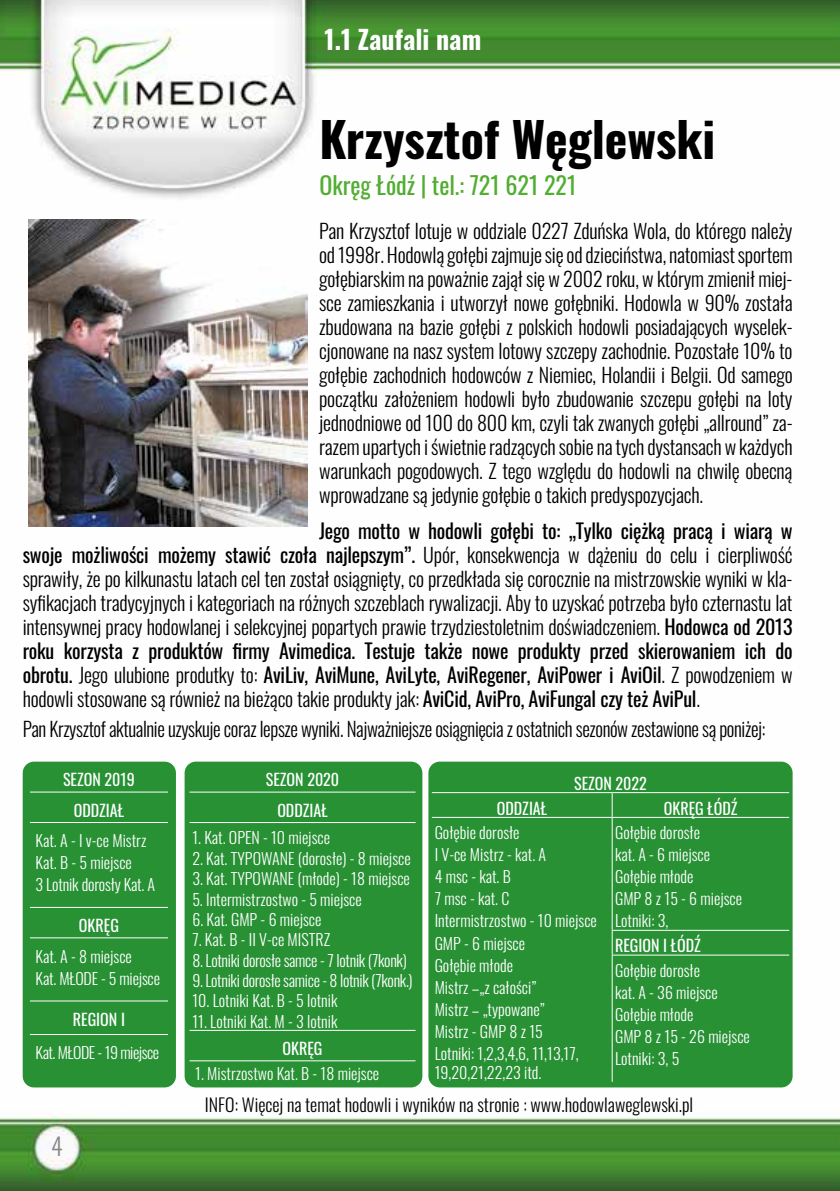
<style>
.page{position:relative;width:840px;height:1191px;background:#fff}
.page>*{position:absolute;margin:0;border:0;box-sizing:border-box;transform-origin:0 0}
.t1{font:700 48px "Oswald";color:#000}
.t2{font:700 26px "Oswald";color:#fff}
.t3{font:24px "Oswald";color:#52ae32}
.t4{font:300 24px "Oswald";color:#878787}
.t5{font:300 20px/24px "Oswald";letter-spacing:-.02em;color:#000;text-align:justify}
.t6{font:300 20px "Oswald";letter-spacing:-.02em;color:#000;scale:.95 1}
.t7{font:300 18px "Oswald";color:#000}
.t8{font:300 16px/22px "Oswald";color:#fff}
.t9{font:16px/30.4px "Oswald";color:#fff;text-align:center}
.t10{font:300 16px "Oswald";letter-spacing:-.02em;color:#fff}
.t11{font:300 16px "Oswald";letter-spacing:-.03em;color:#fff}
.s1{font-weight:400}
</style>
<div class="page">
<img style="left:0;top:0;width:839px;height:1191px">
<img style="left:28px;top:220px;width:279px;height:307px">
<div style="left:23px;top:761px;width:153px;height:326px;background:#279134;border-radius:11px"></div>
<hr style="left:30px;top:791px;width:138px;height:1px;background:#fff">
<hr style="left:30px;top:822px;width:138px;height:1px;background:#fff">
<hr style="left:30px;top:907px;width:138px;height:1px;background:#fff">
<hr style="left:30px;top:937px;width:138px;height:1px;background:#fff">
<hr style="left:30px;top:1000px;width:138px;height:1px;background:#fff">
<hr style="left:30px;top:1034px;width:138px;height:1px;background:#fff">
<div style="left:184px;top:761px;width:238px;height:326px;background:#279134;border-radius:11px"></div>
<hr style="left:189px;top:791px;width:226px;height:1px;background:#fff">
<hr style="left:189px;top:822px;width:226px;height:1px;background:#fff">
<hr style="left:189px;top:1030px;width:226px;height:1px;background:#fff">
<hr style="left:189px;top:1060px;width:226px;height:1px;background:#fff">
<div style="left:428px;top:761px;width:364px;height:326px;background:#279134;border-radius:11px"></div>
<hr style="left:431px;top:792px;width:181px;height:1px;background:#fff">
<hr style="left:612px;top:792px;width:176px;height:1px;background:#fff">
<svg style="left:611px;top:793px;width:1px;height:24px"></svg>
<hr style="left:431px;top:817px;width:181px;height:1px;background:#fff">
<hr style="left:611px;top:818px;width:1px;height:111px;background:#fff">
<svg style="left:611px;top:930px;width:1px;height:24px"></svg>
<hr style="left:611px;top:955px;width:1px;height:126px;background:#fff">
<hr style="left:612px;top:817px;width:176px;height:1px;background:#fff">
<hr style="left:611px;top:929px;width:177px;height:1px;background:#fff">
<hr style="left:611px;top:954px;width:177px;height:1px;background:#fff">
<h2 class="t2" style="left:324px;top:17px;width:158px">1.1 Zaufali nam</h2>
<h1 class="t1" style="left:319px;top:97px;width:397px">Krzysztof Węglewski</h1>
<p class="t3" style="left:319px;top:164px;width:258px">Okręg Łódź | tel.: 721 621 221</p>
<p class="t5" style="left:319px;top:217px;width:475px">Pan Krzysztof lotuje w oddziale 0227 Zduńska Wola, do którego należy od 1998r. Hodowlą gołębi zajmuje się od dzieciństwa, natomiast sportem gołębiarskim na poważnie zajął się w 2002 roku, w którym zmienił miej&shy;sce zamieszkania i utworzył nowe gołębniki. Hodowla w 90% została zbudowana na bazie gołębi z polskich hodowli posiadających wyselek&shy;cjonowane na nasz system lotowy szczepy zachodnie. Pozostałe 10% to gołębie zachodnich hodowców z Niemiec, Holandii i Belgii. Od samego początku założeniem hodowli było zbudowanie szczepu gołębi na loty jednodniowe od 100 do 800 km, czyli tak zwanych gołębi „allround” za&shy;razem upartych i świetnie radzących sobie na tych dystansach w każdych warunkach pogodowych. Z tego względu do hodowli na chwilę obecną wprowadzane są jedynie gołębie o takich predyspozycjach.</p>
<p class="t5" style="left:23px;top:516px;width:771px;text-indent:296px"><span class="s1">Jego motto w hodowli gołębi to: „Tylko ciężką pracą i wiarą w swoje możliwości możemy stawić czoła najlepszym”.</span> Upór, konsekwencja w dążeniu do celu i cierpliwość sprawiły, że po kilkunastu latach cel ten został osiągnięty, co przedkłada się corocznie na mistrzowskie wyniki w kla&shy;syfikacjach tradycyjnych i kategoriach na różnych szczeblach rywalizacji. Aby to uzyskać potrzeba było czternastu lat intensywnej pracy hodowlanej i selekcyjnej popartych prawie trzydziestoletnim doświadczeniem. <span class="s1">Hodowca od 2013 roku korzysta z produktów firmy Avimedica. Testuje także nowe produkty przed skierowaniem ich do obrotu.</span> Jego ulubione produtky to: <span class="s1">AviLiv, AviMune, AviLyte, AviRegener, AviPower i AviOil</span>. Z powodzeniem w hodowli stosowane są również na bieżąco takie produkty jak: <span class="s1">AviCid, AviPro, AviFungal czy też AviPul</span>.</p>
<p class="t6" style="left:23px;top:710px;width:782px">Pan Krzysztof aktualnie uzyskuje coraz lepsze wyniki. Najważniejsze osiągnięcia z ostatnich sezonów zestawione są poniżej:</p>
<p class="t9" style="left:63px;top:763px;width:73px">SEZON 2019<br>ODDZIAŁ</p>
<p class="t8" style="left:36px;top:828px;width:121px">Kat. A - I v-ce Mistrz<br>Kat. B - 5 miejsce<br>3 Lotnik dorosły Kat. A</p>
<p class="t9" style="left:79px;top:909px;width:41px">OKRĘG</p>
<p class="t8" style="left:36px;top:943px;width:126px">Kat. A - 8 miejsce<br>Kat. MŁODE - 5 miejsce</p>
<p class="t9" style="left:73px;top:1002px;width:54px">REGION I</p>
<p class="t11" style="left:36px;top:1038px;width:125px">Kat. MŁODE - 19 miejsce</p>
<p class="t4" style="left:51px;top:1124px;width:13px">4</p>
<p class="t9" style="left:266px;top:763px;width:75px">SEZON 2020<br>ODDZIAŁ</p>
<p class="t8" style="left:192px;top:825px;width:139px">1. Kat. OPEN - 10 miejsce</p>
<p class="t8" style="left:192px;top:845px;width:220px">2. Kat. TYPOWANE (dorosłe) - 8 miejsce</p>
<p class="t8" style="left:192px;top:866px;width:219px">3. Kat. TYPOWANE (młode) - 18 miejsce</p>
<p class="t8" style="left:192px;top:886px;width:171px">5. Intermistrzostwo - 5 miejsce</p>
<p class="t8" style="left:192px;top:906px;width:131px">6. Kat. GMP - 6 miejsce</p>
<p class="t8" style="left:192px;top:927px;width:139px">7. Kat. B - II V-ce MISTRZ</p>
<p class="t10" style="left:192px;top:945px;width:216px">8. Lotniki dorosłe samce - 7 lotnik (7konk)</p>
<p class="t10" style="left:192px;top:966px;width:222px">9. Lotniki dorosłe samice - 8 lotnik (7konk.)</p>
<p class="t8" style="left:192px;top:988px;width:147px">10. Lotniki Kat. B - 5 lotnik</p>
<p class="t8" style="left:192px;top:1008px;width:146px">11. Lotniki Kat. M - 3 lotnik</p>
<p class="t9" style="left:282px;top:1031px;width:41px">OKRĘG</p>
<p class="t8" style="left:195px;top:1061px;width:185px">1. Mistrzostwo Kat. B - 18 miejsce</p>
<p class="t9" style="left:573px;top:766px;width:74px">SEZON 2022</p>
<p class="t9" style="left:496px;top:791px;width:52px">ODDZIAŁ</p>
<p class="t9" style="left:663px;top:791px;width:75px">OKRĘG ŁÓDŹ</p>
<p class="t8" style="left:434px;top:820px;width:164px">Gołębie dorosłe<br>I V-ce Mistrz - kat. A<br>4 msc - kat. B<br>7 msc - kat. C<br>Intermistrzostwo - 10 miejsce<br>GMP - 6 miejsce<br>Gołębie młode<br>Mistrz –„z całości”<br>Mistrz – „typowane”<br>Mistrz - GMP 8 z 15<br>Lotniki: 1,2,3,4,6, 11,13,17,</p>
<p class="t8" style="left:434px;top:1059px;width:108px">19,20,21,22,23 itd.</p>
<p class="t8" style="left:614px;top:820px;width:128px">Gołębie dorosłe<br>kat. A - 6 miejsce<br>Gołębie młode<br>GMP 8 z 15 - 6 miejsce<br>Lotniki: 3,</p>
<p class="t9" style="left:614px;top:929px;width:87px">REGION I ŁÓDŹ</p>
<p class="t8" style="left:614px;top:957px;width:136px">Gołębie dorosłe<br>kat. A - 36 miejsce<br>Gołębie młode<br>GMP 8 z 15 - 26 miejsce<br>Lotniki: 3, 5</p>
<p class="t7" style="left:205px;top:1088px;width:489px">INFO: Więcej na temat hodowli i wyników na stronie : www.hodowlaweglewski.pl</p>
</div>
